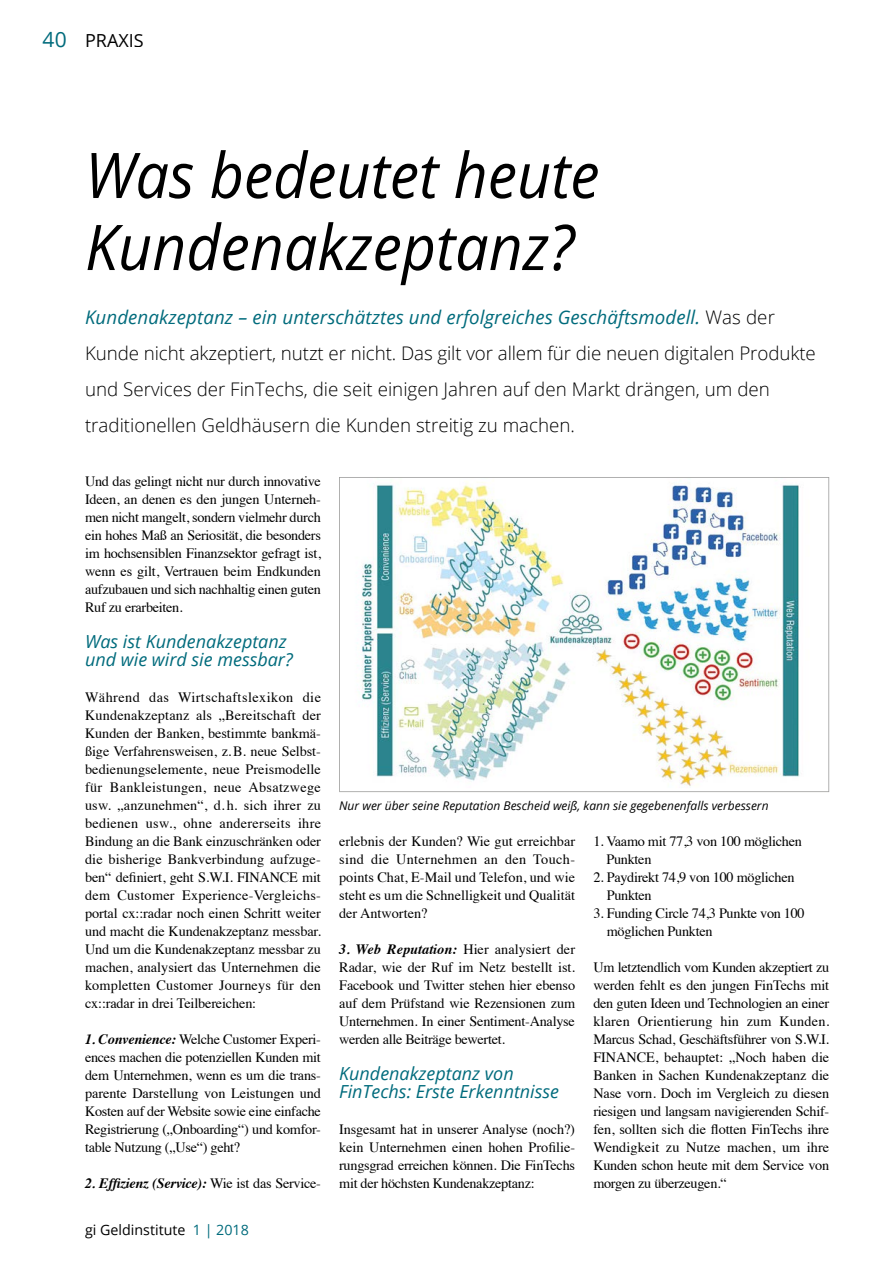
<style>
.page{position:relative;width:893px;height:1263px;background:#fff}
.page>*{position:absolute;margin:0;border:0;box-sizing:border-box;transform-origin:0 0}
.t1{font:italic 63px/72px "Open Sans";color:#000;scale:.94 1}
.t2{font:300 18.75px/36px "Open Sans";color:#000}
.t3{font:italic 18px/18px "Open Sans";color:#006b7c}
.t4{font:18px "Open Sans";color:#000}
.t5{font:14.25px/18px "Times";letter-spacing:-.02em;color:#000;text-align:justify}
.t6{font:italic 700 14.25px "Times";letter-spacing:-.02em;color:#000}
.t7{font:14.25px "Open Sans";color:#000}
.t8{font:italic 12px "Open Sans";color:#000}
.s1{font-size:21px;color:#006b7c}
.s2{font-weight:400;font-style:italic;color:#006b7c}
.s3{font-weight:700;font-style:italic}
.s4{font-weight:400;font-style:normal}
.s5{color:#006b7c}
</style>
<div class="page">
<img style="left:339px;top:477px;width:490px;height:315px">
<p class="t4" style="left:43px;top:28px;width:103px"><span class="s1">40</span> PRAXIS</p>
<h1 class="t1" style="left:85px;top:137px;width:549px">Was bedeutet heute<br>Kundenakzeptanz?</h1>
<p class="t2" style="left:85px;top:299px;width:732px"><span class="s2">Kundenakzeptanz – ein unterschätztes und erfolgreiches Geschäftsmodell.</span> Was der Kunde nicht akzeptiert, nutzt er nicht. Das gilt vor allem für die neuen digitalen Produkte und Services der FinTechs, die seit einigen Jahren auf den Markt drängen, um den traditionellen Geldhäusern die Kunden streitig zu machen.</p>
<p class="t5" style="left:85px;top:471px;width:237px">Und das gelingt nicht nur durch innovative Ideen, an denen es den jungen Unterneh&shy;men nicht mangelt, sondern vielmehr durch ein hohes Maß an Seriosität, die besonders im hochsensiblen Finanzsektor gefragt ist, wenn es gilt, Vertrauen beim Endkunden aufzubauen und sich nachhaltig einen guten Ruf zu erarbeiten.</p>
<p class="t3" style="left:85px;top:632px;width:209px">Was ist Kundenakzeptanz und wie wird sie messbar?</p>
<p class="t5" style="left:85px;top:687px;width:237px">Während das Wirtschaftslexikon die Kundenakzeptanz als „Bereitschaft der Kunden der Banken, bestimmte bankmä&shy;ßige Verfahrensweisen, z. B. neue Selbst&shy;bedienungselemente, neue Preismodelle für Bankleistungen, neue Absatzwege usw. „anzunehmen“, d. h. sich ihrer zu bedienen usw., ohne andererseits ihre Bindung an die Bank einzuschränken oder die bisherige Bankverbindung aufzuge&shy;ben“ definiert, geht S.W.I. FINANCE mit dem Customer Experience-Vergleichs&shy;portal cx::radar noch einen Schritt weiter und macht die Kundenakzeptanz messbar.<br>Und um die Kundenakzeptanz messbar zu machen, analysiert das Unternehmen die kompletten Customer Journeys für den cx::radar in drei Teilbereichen:</p>
<p class="t5" style="left:85px;top:1029px;width:237px"><span class="s3">1. Convenience:</span> Welche Customer Experi&shy;ences machen die potenziellen Kunden mit dem Unternehmen, wenn es um die trans&shy;parente Darstellung von Leistungen und Kosten auf der Website sowie eine einfache Registrierung („Onboarding“) und komfor&shy;table Nutzung („Use“) geht?</p>
<p class="t6" style="left:85px;top:1170px;width:237px">2. Effizienz (Service): <span class="s4">Wie ist das Service-</span></p>
<p class="t8" style="left:339px;top:797px;width:431px">Nur wer über seine Reputation Bescheid weiß, kann sie gegebenenfalls verbessern</p>
<p class="t5" style="left:606px;top:831px;width:197px;text-indent:-13px">1. Vaamo mit 77,3 von 100 möglichen<br>Punkten</p>
<p class="t5" style="left:607px;top:867px;width:189px;text-indent:-13px">2. Paydirekt 74,9 von 100 möglichen<br>Punkten</p>
<p class="t5" style="left:607px;top:903px;width:200px;text-indent:-13px">3. Funding Circle 74,3 Punkte von 100 möglichen Punkten</p>
<p class="t5" style="left:593px;top:957px;width:237px">Um letztendlich vom Kunden akzeptiert zu werden fehlt es den jungen FinTechs mit den guten Ideen und Technologien an einer klaren Orientierung hin zum Kunden.<br>Marcus Schad, Geschäftsführer von S.W.I.<br>FINANCE, behauptet: „Noch haben die Banken in Sachen Kundenakzeptanz die Nase vorn. Doch im Vergleich zu diesen riesigen und langsam navigierenden Schif&shy;fen, sollten sich die flotten FinTechs ihre Wendigkeit zu Nutze machen, um ihre Kunden schon heute mit dem Service von morgen zu überzeugen.“</p>
<p class="t5" style="left:339px;top:831px;width:237px">erlebnis der Kunden? Wie gut erreichbar sind die Unternehmen an den Touch&shy;points Chat, E-Mail und Telefon, und wie steht es um die Schnelligkeit und Qualität der Antworten?</p>
<p class="t5" style="left:339px;top:939px;width:237px"><span class="s3">3. Web Reputation:</span> Hier analysiert der Radar, wie der Ruf im Netz bestellt ist.<br>Facebook und Twitter stehen hier ebenso auf dem Prüfstand wie Rezensionen zum Unternehmen. In einer Sentiment-Analyse werden alle Beiträge bewertet.</p>
<p class="t3" style="left:339px;top:1064px;width:221px">Kundenakzeptanz von<br>FinTechs: Erste Erkenntnisse</p>
<p class="t5" style="left:339px;top:1119px;width:237px">Insgesamt hat in unserer Analyse (noch?) kein Unternehmen einen hohen Profilie&shy;rungsgrad erreichen können. Die FinTechs mit der höchsten Kundenakzeptanz:</p>
<p class="t7" style="left:85px;top:1220px;width:165px">gi Geldinstitute <span class="s5">1 | 2018</span></p>
</div>
